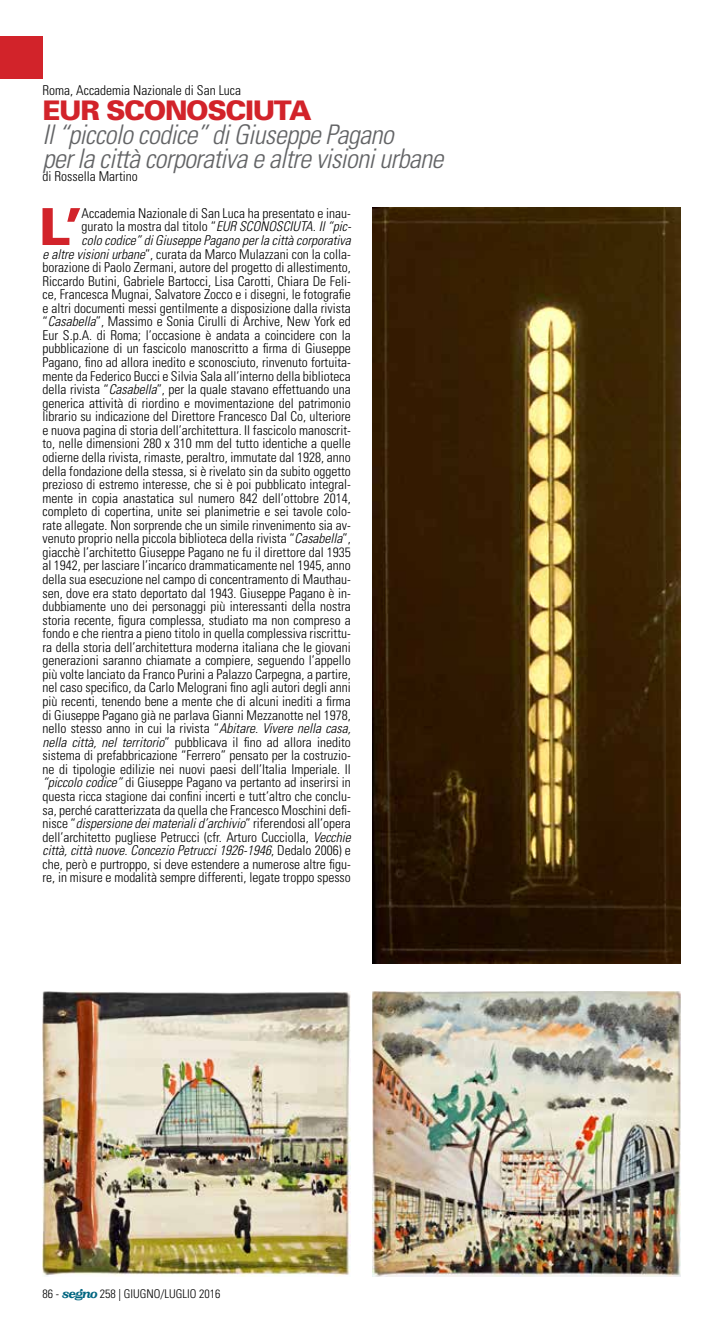
<style>
.page{position:relative;width:723px;height:1340px;background:#fff}
.page>*{position:absolute;margin:0;border:0;box-sizing:border-box;transform-origin:0 0}
.t1{font:900 51px "Univers";color:#d2232a}
.t2{font:italic 300 condensed 27px/24px "Univers";letter-spacing:-.025em;color:#636466}
.t3{font:900 27px "Univers";letter-spacing:-.05em;color:#d2232a}
.t4{font:300 condensed 13.5px/13.5px "Univers";color:#000;text-align:right}
.t5{font:300 condensed 12px "Univers";color:#000}
.s1{font-style:italic}
.s2{font-family:"Volta Med Ita";font-weight:400;font-stretch:normal;font-size:13.5px;color:#006580}
</style>
<div class="page">
<div style="left:0;top:36px;width:43px;height:43px;background:#d2232a"></div>
<img style="left:372px;top:207px;width:308px;height:756px">
<img style="left:43px;top:991px;width:308px;height:285px">
<img style="left:372px;top:991px;width:308px;height:285px">
<p class="t4" style="left:43px;top:84px;width:200px">Roma, Accademia Nazionale di San Luca</p>
<h2 class="t3" style="left:43px;top:93px;width:271px">EUR SCONOSCIUTA</h2>
<h2 class="t2" style="left:43px;top:122px;width:402px">Il “piccolo codice” di Giuseppe Pagano<br>per la città corporativa e altre visioni urbane</h2>
<p class="t4" style="left:43px;top:170px;width:97px">di Rossella Martino</p>
<p class="t4" style="left:43px;top:206px;width:310px">Accademia Nazionale di San Luca ha presentato e inau-<br>gurato la mostra dal titolo “<span class="s1">EUR SCONOSCIUTA. Il “pic-<br>colo codice” di Giuseppe Pagano per la città corporativa<br>e altre visioni urbane</span>”, curata da Marco Mulazzani con la colla&shy;borazione di Paolo Zermani, autore del progetto di allestimento, Riccardo Butini, Gabriele Bartocci, Lisa Carotti, Chiara De Feli&shy;ce, Francesca Mugnai, Salvatore Zocco e i disegni, le fotografie e altri documenti messi gentilmente a disposizione dalla rivista “<span class="s1">Casabella</span>”, Massimo e Sonia Cirulli di Archive, New York ed Eur S.p.A. di Roma; l’occasione è andata a coincidere con la pubblicazione di un fascicolo manoscritto a firma di Giuseppe Pagano, fino ad allora inedito e sconosciuto, rinvenuto fortuita&shy;mente da Federico Bucci e Silvia Sala all’interno della biblioteca della rivista “<span class="s1">Casabella</span>”, per la quale stavano effettuando una generica attività di riordino e movimentazione del patrimonio librario su indicazione del Direttore Francesco Dal Co, ulteriore e nuova pagina di storia dell’architettura. Il fascicolo manoscrit&shy;to, nelle dimensioni 280 x 310 mm del tutto identiche a quelle odierne della rivista, rimaste, peraltro, immutate dal 1928, anno della fondazione della stessa, si è rivelato sin da subito oggetto prezioso di estremo interesse, che si è poi pubblicato integral&shy;mente in copia anastatica sul numero 842 dell’ottobre 2014, completo di copertina, unite sei planimetrie e sei tavole colo&shy;rate allegate. Non sorprende che un simile rinvenimento sia av&shy;venuto proprio nella piccola biblioteca della rivista “<span class="s1">Casabella</span>”, giacchè l’architetto Giuseppe Pagano ne fu il direttore dal 1935 al 1942, per lasciare l’incarico drammaticamente nel 1945, anno della sua esecuzione nel campo di concentramento di Mauthau&shy;sen, dove era stato deportato dal 1943. Giuseppe Pagano è in&shy;dubbiamente uno dei personaggi più interessanti della nostra storia recente, figura complessa, studiato ma non compreso a fondo e che rientra a pieno titolo in quella complessiva riscrittu&shy;ra della storia dell’architettura moderna italiana che le giovani generazioni saranno chiamate a compiere, seguendo l’appello più volte lanciato da Franco Purini a Palazzo Carpegna, a partire, nel caso specifico, da Carlo Melograni fino agli autori degli anni più recenti, tenendo bene a mente che di alcuni inediti a firma di Giuseppe Pagano già ne parlava Gianni Mezzanotte nel 1978, nello stesso anno in cui la rivista “<span class="s1">Abitare. Vivere nella casa, nella città, nel territorio</span>” pubblicava il fino ad allora inedito sistema di prefabbricazione “Ferrero” pensato per la costruzio&shy;ne di tipologie edilizie nei nuovi paesi dell’Italia Imperiale. Il <span class="s1">“piccolo codice”</span> di Giuseppe Pagano va pertanto ad inserirsi in questa ricca stagione dai confini incerti e tutt’altro che conclu&shy;sa, perché caratterizzata da quella che Francesco Moschini defi&shy;nisce “<span class="s1">dispersione dei materiali d’archivio</span>” riferendosi all’opera dell’architetto pugliese Petrucci (cfr. Arturo Cucciolla, <span class="s1">Vecchie città, città nuove. Concezio Petrucci 1926-1946</span>, Dedalo 2006) e che, però e purtroppo, si deve estendere a numerose altre figu&shy;re, in misure e modalità sempre differenti, legate troppo spesso</p>
<h1 class="t1" style="left:39px;top:195px;width:44px">L’</h1>
<p class="t5" style="left:43px;top:1286px;width:179px">86 - <span class="s2">segno</span> 258 | GIUGNO/LUGLIO 2016</p>
</div>
